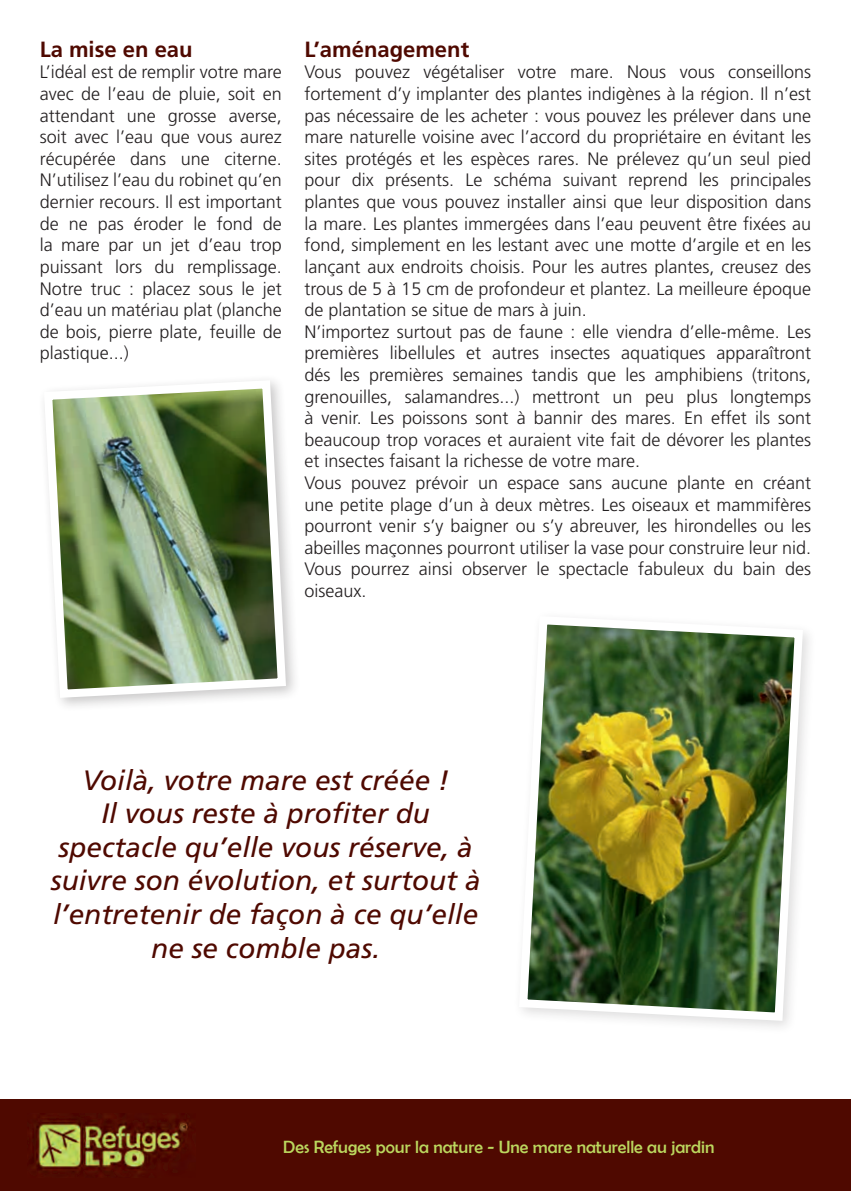
<style>
.page{position:relative;width:851px;height:1191px;background:#fff}
.page>*{position:absolute;margin:0;border:0;box-sizing:border-box;transform-origin:0 0}
.t1{font:italic 28px/33.6px "Frutiger";color:#4f0900;text-align:center}
.t2{font:700 22px "Frutiger";color:#4f0900}
.t3{font:300 18px/21.6px "Frutiger";color:#231f20;text-align:justify}
.t4{font:17.8px "Berlin Sans FB";color:#bbd75e}
</style>
<div class="page">
<div style="left:0;top:1099px;width:850px;height:92px;background:#4f0900"></div>
<img style="left:31px;top:1116px;width:160px;height:58px">
<div style="left:37px;top:373px;width:263px;height:338px;background:#231f20;opacity:.25"></div>
<img style="left:40px;top:376px;width:250px;height:326px">
<img style="left:522px;top:624px;width:285px;height:401px">
<p class="t2" style="left:40px;top:36px;width:154px">La mise en eau</p>
<p class="t3" style="left:40px;top:61px;width:243px">L’idéal est de remplir votre mare avec de l’eau de pluie, soit en attendant une grosse averse, soit avec l’eau que vous aurez récupérée dans une citerne.<br>N’utilisez l’eau du robinet qu’en dernier recours. Il est important de ne pas éroder le fond de la mare par un jet d’eau trop puissant lors du remplissage.<br>Notre truc : placez sous le jet d’eau un matériau plat (planche de bois, pierre plate, feuille de plastique...)</p>
<p class="t2" style="left:304px;top:36px;width:166px">L’aménagement</p>
<p class="t3" style="left:304px;top:61px;width:508px;text-align:left">Vous pouvez végétaliser votre mare. Nous vous conseillons fortement d’y implanter des plantes indigènes à la région. Il n’est pas nécessaire de les acheter : vous pouvez les prélever dans une mare naturelle voisine avec l’accord du propriétaire en évitant les sites protégés et les espèces rares. Ne prélevez qu’un seul pied pour dix présents. Le schéma suivant reprend les principales plantes que vous pouvez installer ainsi que leur disposition dans la mare. Les plantes immergées dans l’eau peuvent être fixées au fond, simplement en les lestant avec une motte d’argile et en les lançant aux endroits choisis. Pour les autres plantes, creusez des trous de 5 à 15 cm de profondeur et plantez. La meilleure époque de plantation se situe de mars à juin.<br>N’importez surtout pas de faune : elle viendra d’elle-même. Les premières libellules et autres insectes aquatiques apparaîtront dés les premières semaines tandis que les amphibiens (tritons, grenouilles, salamandres...) mettront un peu plus longtemps à venir. Les poissons sont à bannir des mares. En effet ils sont beaucoup trop voraces et auraient vite fait de dévorer les plantes et insectes faisant la richesse de votre mare.<br>Vous pouvez prévoir un espace sans aucune plante en créant une petite plage d’un à deux mètres. Les oiseaux et mammifères pourront venir s’y baigner ou s’y abreuver, les hirondelles ou les abeilles maçonnes pourront utiliser la vase pour construire leur nid.<br>Vous pourrez ainsi observer le spectacle fabuleux du bain des oiseaux.</p>
<h1 class="t1" style="left:51px;top:763px;width:431px">Voilà, votre mare est créée !<br>Il vous reste à profiter du spectacle qu’elle vous réserve, à suivre son évolution, et surtout à l’entretenir de façon à ce qu’elle ne se comble pas.</h1>
<p class="t4" style="left:283px;top:1137px;width:432px">Des Refuges pour la nature - Une mare naturelle au jardin</p>
</div>
